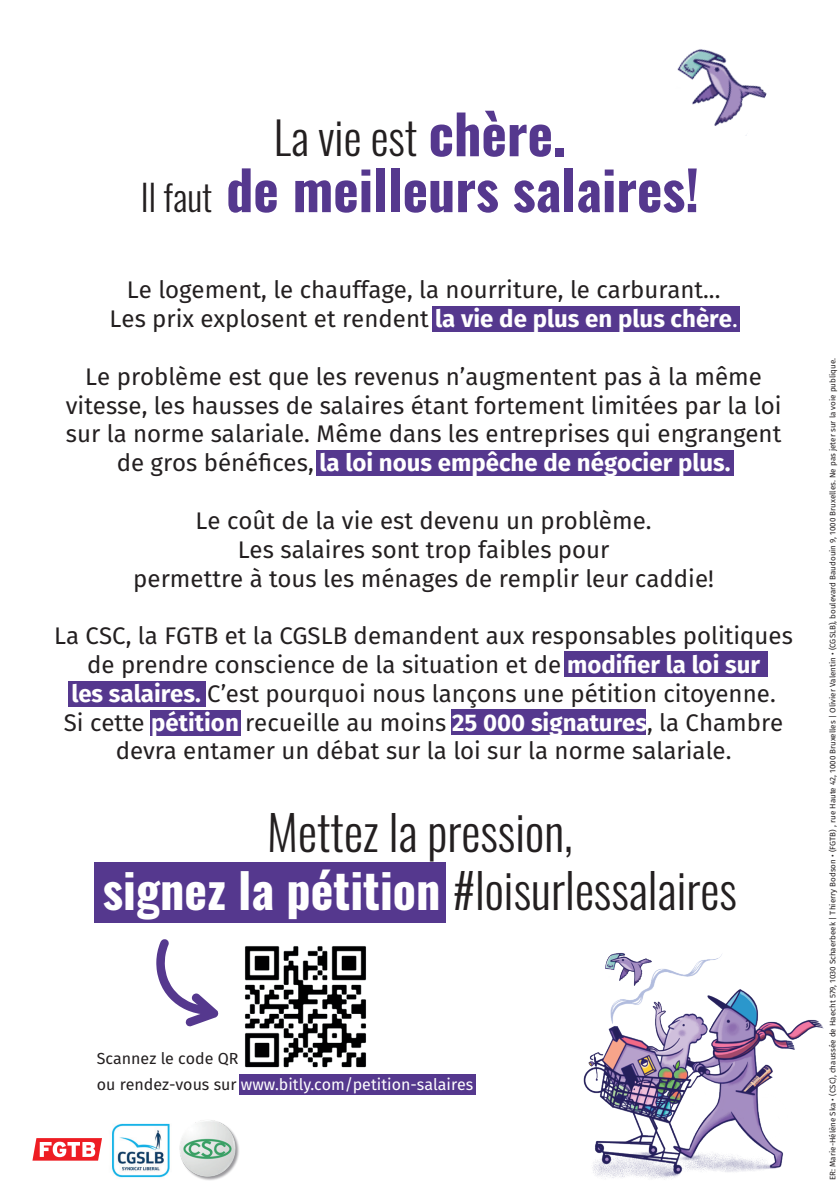
<style>
.page{position:relative;width:840px;height:1191px;background:#fff}
.page>*{position:absolute;margin:0;border:0;box-sizing:border-box;transform-origin:0 0}
.t1{font:700 54px "Oswald";color:#55388e}
.t2{font:48px/57.6px "Oswald";color:#231f20;text-align:center}
.t3{font:45px "Oswald";color:#231f20}
.t4{font:24px/28.8px "Fira Sans";color:#231f20;text-align:center}
.t5{font:16px/26px "Fira Sans";color:#231f20}
.t6{font:8px "Fira Sans";color:#231f20}
.s1{font-weight:700;font-size:54px;color:#55388e}
.s2{font-weight:400;font-size:36px;color:#231f20}
.s3{font-weight:700;color:#fff}
.s4{color:#fff}
</style>
<div class="page">
<img style="left:583px;top:953px;width:241px;height:227px">
<img style="left:245px;top:946px;width:121px;height:122px">
<svg style="left:156px;top:939px;width:62px;height:87px"></svg>
<div style="left:432px;top:306px;width:307px;height:25px;background:#55388e"></div>
<svg style="left:32px;top:1138px;width:70px;height:22px"></svg>
<img style="left:112px;top:1123px;width:58px;height:55px">
<img style="left:179px;top:1120px;width:60px;height:61px">
<img style="left:677px;top:49px;width:90px;height:87px">
<div style="left:316px;top:451px;width:417px;height:25px;background:#55388e"></div>
<div style="left:564px;top:651px;width:203px;height:26px;background:#55388e"></div>
<div style="left:68px;top:681px;width:137px;height:25px;background:#55388e"></div>
<div style="left:150px;top:710px;width:90px;height:26px;background:#55388e"></div>
<div style="left:451px;top:709px;width:194px;height:25px;background:#55388e"></div>
<div style="left:94px;top:862px;width:352px;height:60px;background:#55388e"></div>
<div style="left:239px;top:1074px;width:236px;height:20px;background:#55388e"></div>
<h3 class="t3" style="left:274px;top:98px;width:293px">La vie est <span class="s1">chère.</span></h3>
<h1 class="t1" style="left:141px;top:162px;width:559px"><span class="s2">Il faut</span> de meilleurs salaires!</h1>
<p class="t4" style="left:109px;top:275px;width:629px">Le logement, le chauffage, la nourriture, le carburant...<br>Les prix explosent et rendent <span class="s3">la vie de plus en plus chère</span><span class="s4">.</span></p>
<p class="t4" style="left:66px;top:361px;width:716px">Le problème est que les revenus n’augmentent pas à la même vitesse, les hausses de salaires étant fortement limitées par la loi sur la norme salariale. Même dans les entreprises qui engrangent de gros bénéfices, <span class="s3">la loi nous empêche de négocier plus.</span></p>
<p class="t4" style="left:133px;top:505px;width:582px">Le coût de la vie est devenu un problème.<br>Les salaires sont trop faibles pour<br>permettre à tous les ménages de remplir leur caddie!</p>
<p class="t4" style="left:54px;top:621px;width:739px">La CSC, la FGTB et la CGSLB demandent aux responsables politiques de prendre conscience de la situation et de <span class="s3">modifier la loi sur<br>les salaires.</span> C’est pourquoi nous lançons une pétition citoyenne.<br>Si cette <span class="s3">pétition</span> recueille au moins <span class="s3">25 000 signatures</span>, la Chambre devra entamer un débat sur la loi sur la norme salariale.</p>
<h2 class="t2" style="left:103px;top:799px;width:635px">Mettez la pression,<br><span class="s3">signez la pétition</span> #loisurlessalaires</h2>
<p class="t5" style="left:97px;top:1044px;width:378px">Scannez le code QR<br>ou rendez-vous sur <span class="s4">www.bitly.com/petition-salaires</span></p>
<p class="t6" style="left:826px;top:1180px;width:823px;rotate:-90deg">ER: Marie-Hélène Ska • (CSC), chaussée de Haecht 579, 1030 Schaerbeek | Thierry Bodson • (FGTB) , rue Haute 42, 1000 Bruxelles | Olivier Valentin • (CGSLB), boulevard Baudouin 9, 1000 Bruxelles. Ne pas jeter sur la voie publique.</p>
</div>
